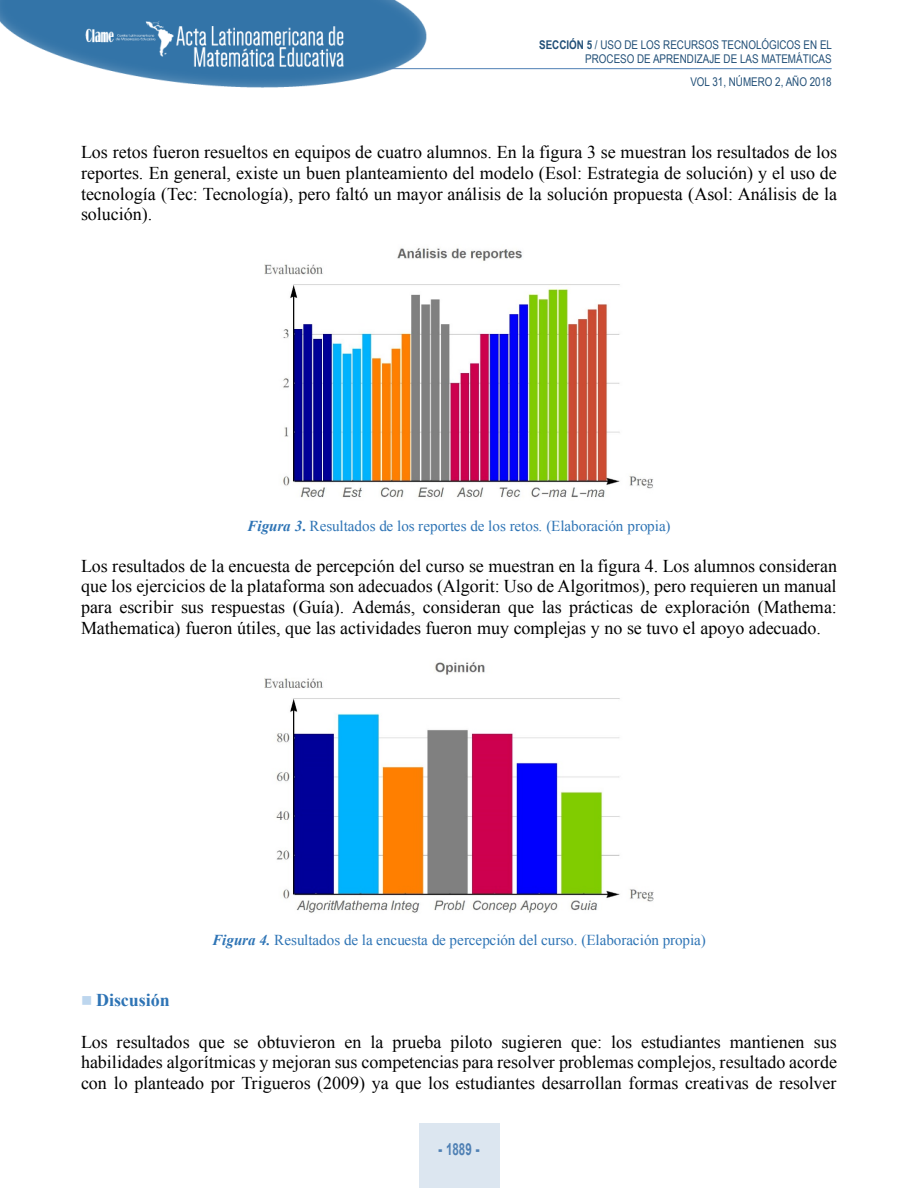
<style>
.page{position:relative;width:918px;height:1188px;background:#fff}
.page>*{position:absolute;margin:0;border:0;box-sizing:border-box;transform-origin:0 0}
.t1{font:18px/20.7px "Times New Roman";color:#000;text-align:justify}
.t2{font:700 18px "Times New Roman";color:#2e74b5}
.t3{font:700 16.5px "Arial";color:#4f80b4;scale:.7 1}
.t4{font:15.15px "Times New Roman";color:#2e74b5}
.t5{font:12px/14.4px "Arial Narrow";color:#214f77;text-align:right}
.t6{font:11.85px "Arial Narrow";color:#1f4e79}
.s1{font-weight:700}
.s2{font-weight:700;font-style:italic}
.s3{color:#bdd6ee}
.s4{font-weight:900}
</style>
<div class="page">
<img style="left:0;top:0;width:435px;height:88px">
<hr style="left:389px;top:68px;width:443px;height:1px;background:#4f80b4">
<div style="left:419px;top:1123px;width:80px;height:65px;background:#dce6f0"></div>
<img style="left:264px;top:248px;width:389px;height:250px">
<img style="left:264px;top:662px;width:389px;height:251px">
<p class="t5" style="left:539px;top:37px;width:294px"><span class="s1">SECCIÓN 5</span> / USO DE LOS RECURSOS TECNOLÓGICOS EN EL<br>PROCESO DE APRENDIZAJE DE LAS MATEMÁTICAS</p>
<p class="t5" style="left:690px;top:75px;width:143px">VOL 31, NÚMERO 2, AÑO 2018</p>
<p class="t6" style="left:525px;top:60px;width:306px"><span class="s1">CAPITULO 1 /</span> ANÁLISIS DEL DISCURSO MATEMÁTICO ESCOLAR</p>
<p class="t1" style="left:81px;top:142px;width:758px">Los retos fueron resueltos en equipos de cuatro alumnos. En la figura 3 se muestran los resultados de los reportes. En general, existe un buen planteamiento del modelo (Esol: Estrategia de solución) y el uso de tecnología (Tec: Tecnología), pero faltó un mayor análisis de la solución propuesta (Asol: Análisis de la solución).</p>
<p class="t4" style="left:247px;top:518px;width:425px"><span class="s2">Figura 3</span><span class="s1">.</span> Resultados de los reportes de los retos. (Elaboración propia)</p>
<p class="t1" style="left:81px;top:555px;width:758px">Los resultados de la encuesta de percepción del curso se muestran en la figura 4. Los alumnos consideran que los ejercicios de la plataforma son adecuados (Algorit: Uso de Algoritmos), pero requieren un manual para escribir sus respuestas (Guía). Además, consideran que las prácticas de exploración (Mathema:<br>Mathematica) fueron útiles, que las actividades fueron muy complejas y no se tuvo el apoyo adecuado.</p>
<p class="t4" style="left:212px;top:932px;width:495px"><span class="s2">Figura 4.</span> Resultados de la encuesta de percepción del curso. (Elaboración propia)</p>
<p class="t2" style="left:81px;top:990px;width:90px"><span class="s3">■</span> Discusión</p>
<p class="t1" style="left:81px;top:1031px;width:758px">Los resultados que se obtuvieron en la prueba piloto sugieren que: los estudiantes mantienen sus habilidades algorítmicas y mejoran sus competencias para resolver problemas complejos, resultado acorde con lo planteado por Trigueros (2009) ya que los estudiantes desarrollan formas creativas de resolver</p>
<p class="t3" style="left:438px;top:1140px;width:60px"><span class="s4">-</span> 1889 <span class="s4">-</span></p>
</div>
